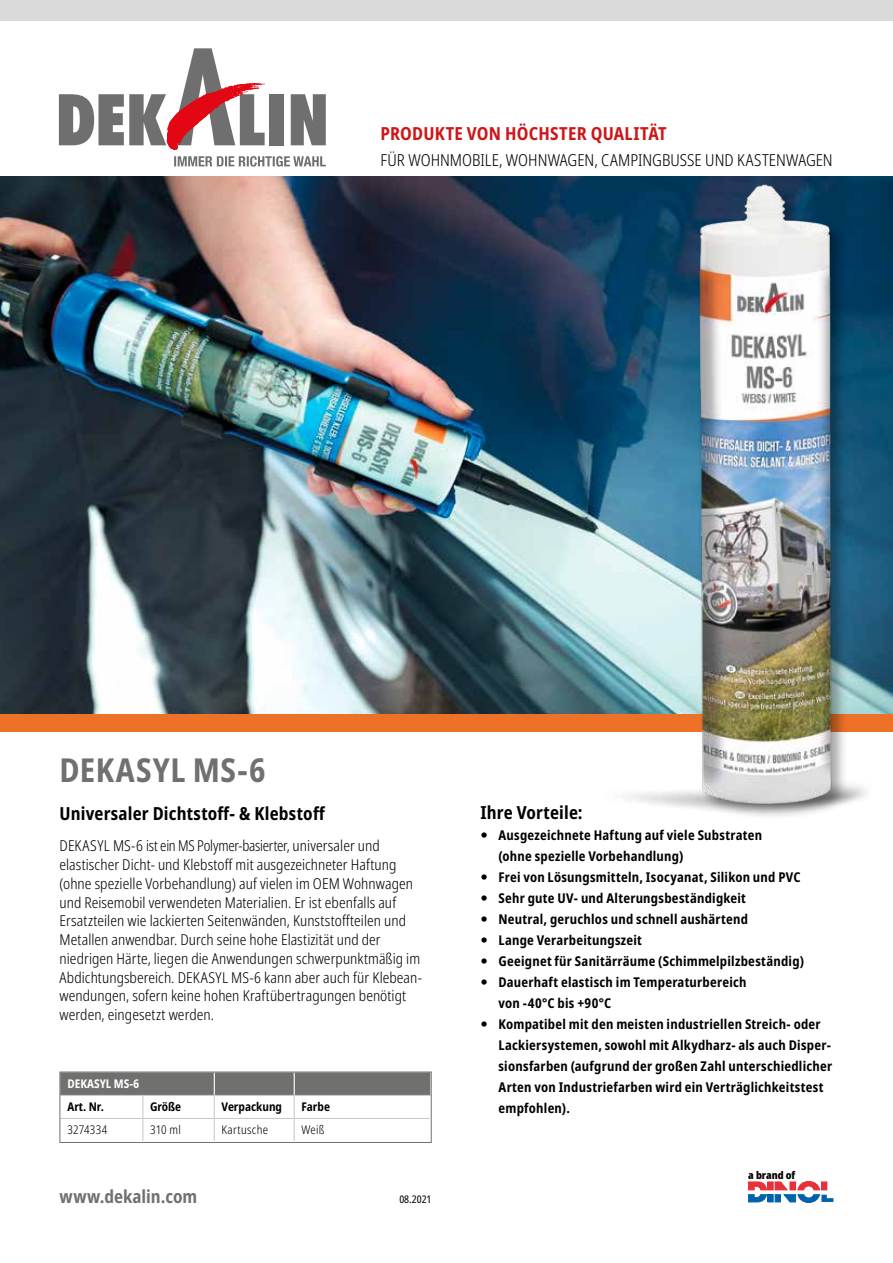
<style>
.page{position:relative;width:893px;height:1263px;background:#fff}
.page>*{position:absolute;margin:0;border:0;box-sizing:border-box;transform-origin:0 0}
.t1{font:700 condensed 33px "Noto Sans";letter-spacing:.02em;color:#70706f}
.t2{font:700 condensed 18px "Noto Sans";letter-spacing:.01em;color:#000}
.t3{font:700 condensed 18px "Noto Sans";letter-spacing:.01em;color:#cd1719}
.t4{font:700 condensed 18px "Noto Sans";color:#70706f}
.t5{font:300 condensed 16.5px "Noto Sans";color:#000}
.t6{font:300 condensed 15px/18.8px "Noto Sans";letter-spacing:.005em;color:#000}
.t7{font:700 condensed 13.5px/21px "Noto Sans";letter-spacing:.015em;color:#000}
.t8{font:700 condensed 12px "Noto Sans";color:#000}
.t9{font:300 condensed 12px "Noto Sans";letter-spacing:.02em;color:#000}
.t10{font:700 condensed 12px "Noto Sans";color:#fff}
.t11{font:900 condensed 10.65px "Noto Sans";color:#000}
.t12{font:condensed 10.5px "Noto Sans";color:#000}
</style>
<div class="page">
<svg style="left:748px;top:1181px;width:85px;height:21px"></svg>
<div style="left:0;top:0;width:893px;height:21px;background:#dadada"></div>
<div style="left:270px;top:94px;width:14px;height:51px;background:#706f6f"></div>
<svg style="left:291px;top:94px;width:35px;height:51px;background:#818080"></svg>
<svg style="left:174px;top:156px;width:152px;height:11px"></svg>
<svg style="left:59px;top:48px;width:206px;height:102px"></svg>
<img style="left:0;top:176px;width:893px;height:538px">
<div style="left:0;top:714px;width:893px;height:17px;background:#ee7128"></div>
<svg style="left:62px;top:1073px;width:368px;height:68px"></svg>
<div style="left:60px;top:1071px;width:372px;height:72px;border:1px solid #70706f"></div>
<img style="left:659px;top:176px;width:220px;height:639px">
<h2 class="t3" style="left:381px;top:121px;width:288px">PRODUKTE VON HÖCHSTER QUALITÄT</h2>
<p class="t5" style="left:381px;top:148px;width:454px">FÜR WOHNMOBILE, WOHNWAGEN, CAMPINGBUSSE UND KASTENWAGEN</p>
<h1 class="t1" style="left:60px;top:746px;width:208px">DEKASYL MS-6</h1>
<h2 class="t2" style="left:60px;top:800px;width:267px">Universaler Dichtstoff- &amp; Klebstoff</h2>
<p class="t6" style="left:60px;top:837px;width:364px">DEKASYL MS-6 ist ein MS Polymer-basierter, universaler und elastischer Dicht- und Klebstoff mit ausgezeichneter Haftung (ohne spezielle Vorbehandlung) auf vielen im OEM Wohnwagen und Reisemobil verwendeten Materialien. Er ist ebenfalls auf Ersatzteilen wie lackierten Seitenwänden, Kunststoffteilen und Metallen anwendbar. Durch seine hohe Elastizität und der niedrigen Härte, liegen die Anwendungen schwerpunktmäßig im Abdichtungsbereich. DEKASYL MS-6 kann aber auch für Klebean&shy;wendungen, sofern keine hohen Kraftübertragungen benötigt werden, eingesetzt werden.</p>
<p class="t10" style="left:68px;top:1075px;width:73px">DEKASYL MS-6</p>
<p class="t8" style="left:68px;top:1098px;width:38px">Art. Nr.</p>
<p class="t8" style="left:150px;top:1098px;width:33px">Größe</p>
<p class="t8" style="left:222px;top:1098px;width:62px">Verpackung</p>
<p class="t8" style="left:301px;top:1098px;width:30px">Farbe</p>
<p class="t9" style="left:68px;top:1121px;width:41px">3274334</p>
<p class="t9" style="left:150px;top:1121px;width:32px">310 ml</p>
<p class="t9" style="left:222px;top:1121px;width:48px">Kartusche</p>
<p class="t9" style="left:301px;top:1121px;width:25px">Weiß</p>
<h2 class="t4" style="left:60px;top:1183px;width:139px">www.dekalin.com</h2>
<p class="t12" style="left:399px;top:1192px;width:34px">08.2021</p>
<h2 class="t2" style="left:480px;top:800px;width:104px">Ihre Vorteile:</h2>
<p class="t7" style="left:498px;top:825px;width:335px">Ausgezeichnete Haftung auf viele Substraten<br>(ohne spezielle Vorbehandlung)<br>Frei von Lösungsmitteln, Isocyanat, Silikon und PVC<br>Sehr gute UV- und Alterungsbeständigkeit<br>Neutral, geruchlos und schnell aushärtend<br>Lange Verarbeitungszeit<br>Geeignet für Sanitärräume (Schimmelpilzbeständig)<br>Dauerhaft elastisch im Temperaturbereich<br>von -40°C bis +90°C<br>Kompatibel mit den meisten industriellen Streich- oder Lackiersystemen, sowohl mit Alkydharz- als auch Disper&shy;sionsfarben (aufgrund der großen Zahl unterschiedlicher Arten von Industriefarben wird ein Verträglichkeitstest empfohlen).</p>
<p class="t11" style="left:748px;top:1166px;width:49px">a brand of</p>
</div>
